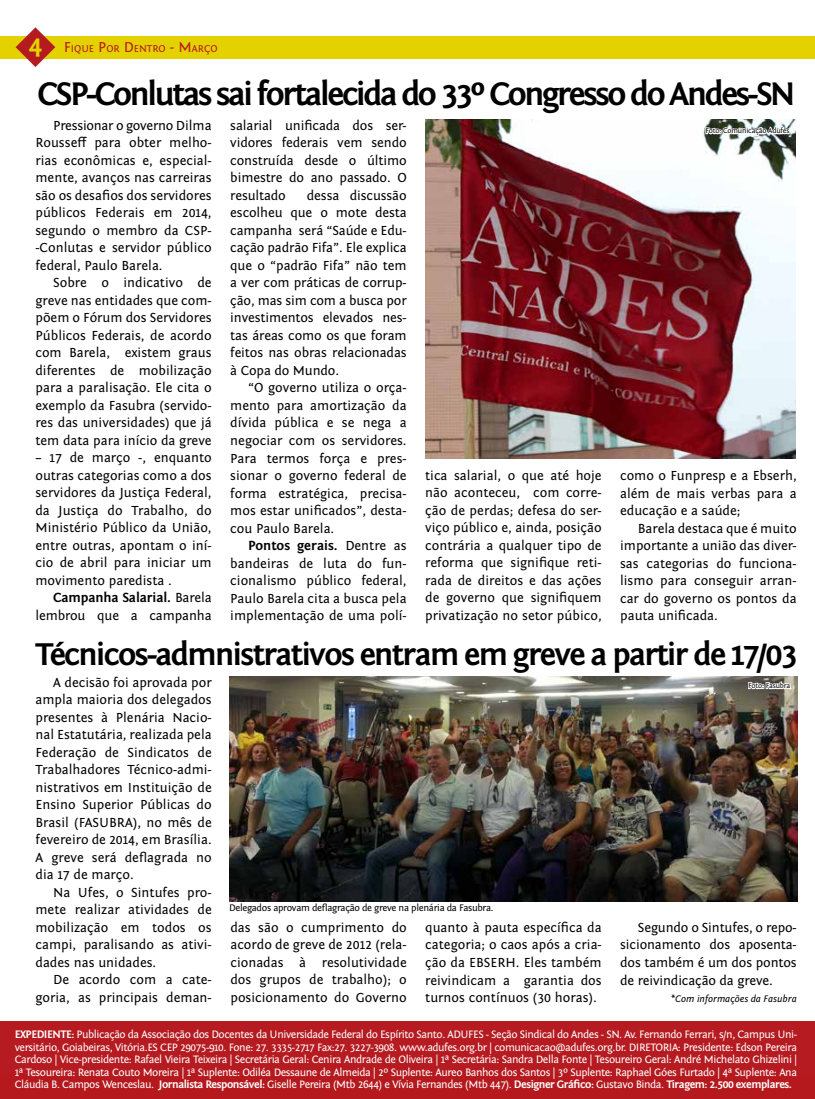
<style>
.page{position:relative;width:815px;height:1099px;background:#fff}
.page>*{position:absolute;margin:0;border:0;box-sizing:border-box;transform-origin:0 0}
.t1{font:700 33.75px "Fontin Sans";letter-spacing:-.07em;color:#000}
.t2{font:700 32.5px "Fontin Sans";letter-spacing:-.05em;color:#000}
.t3{font:13.75px/17.5px "Fontin Sans";color:#000;text-align:justify}
.t4{font:11.25px/12.5px "Fontin Sans";letter-spacing:-.04em;color:#fff;text-align:justify}
.t5{font:10.5px "Fontin Sans Small Caps";color:#b5191e}
.t6{font:10px "Fontin Sans";letter-spacing:-.03em;color:#000}
.t7{font:italic 10px "Fontin Sans";color:#000}
.t8{font:7.5px "Fontin Sans";letter-spacing:-.02em;color:#000}
.s1{font-family:"Fontin Sans";font-weight:700;font-size:26.25px;color:#e3d200}
.s2{font-size:15px}
.s3{font-weight:700}
</style>
<div class="page">
<div style="left:0;top:36px;width:815px;height:22px;background:#e3d200"></div>
<svg style="left:16px;top:27px;width:39px;height:40px"></svg>
<div style="left:0;top:1020px;width:815px;height:78px;background:#b5191e"></div>
<img style="left:229px;top:676px;width:568px;height:225px">
<svg style="left:747px;top:680px;width:45px;height:12px"></svg>
<img style="left:425px;top:119px;width:371px;height:339px">
<svg style="left:704px;top:122px;width:87px;height:31px"></svg>
<p class="t5" style="left:29px;top:43px;width:190px"><span class="s1">4</span> <span class="s2">F</span>IQUE <span class="s2">P</span>OR <span class="s2">D</span>ENTRO <span class="s2">- M</span>ARÇO</p>
<h1 class="t1" style="left:37px;top:75px;width:759px">CSP-Conlutas sai fortalecida do 33º Congresso do Andes-SN</h1>
<p class="t3" style="left:35px;top:117px;width:178px;text-indent:18px">Pressionar o governo Dilma Rousseff para obter melho&shy;rias econômicas e, especial&shy;mente, avanços nas carreiras são os desafios dos servidores públicos Federais em 2014, segundo o membro da CSP--Conlutas e servidor público federal, Paulo Barela.</p>
<p class="t3" style="left:35px;top:274px;width:178px;text-indent:18px">Sobre o indicativo de greve nas entidades que com&shy;põem o Fórum dos Servidores Públicos Federais, de acordo com Barela, existem graus diferentes de mobilização para a paralisação. Ele cita o exemplo da Fasubra (servido&shy;res das universidades) que já tem data para início da greve</p>
<p class="t3" style="left:35px;top:449px;width:178px">– 17 de março -, enquanto outras categorias como a dos servidores da Justiça Federal, da Justiça do Trabalho, do Ministério Público da União, entre outras, apontam o iní&shy;cio de abril para iniciar um movimento paredista .</p>
<p class="t3" style="left:35px;top:589px;width:178px;text-align:right"><span class="s3">Campanha Salarial.</span> Barela lembrou que a campanha</p>
<p class="t3" style="left:230px;top:117px;width:178px">salarial unificada dos ser&shy;vidores federais vem sendo construída desde o último bimestre do ano passado. O resultado</p>
<p class="t3" style="left:230px;top:187px;width:178px;text-indent:77px">dessa discussão escolheu que o mote desta campanha será “Saúde e Edu&shy;cação padrão Fifa”. Ele explica que o “padrão Fifa” não tem a ver com práticas de corrup&shy;ção, mas sim com a busca por investimentos elevados nes&shy;tas áreas como os que foram feitos nas obras relacionadas à Copa do Mundo.</p>
<p class="t3" style="left:230px;top:379px;width:178px;text-indent:18px">“O governo utiliza o orça&shy;mento para amortização da dívida pública e se nega a negociar com os servidores.<br>Para termos força e pres&shy;sionar o governo federal de forma estratégica, precisa&shy;mos estar unificados”, desta&shy;cou Paulo Barela.</p>
<p class="t3" style="left:230px;top:537px;width:178px;text-indent:18px"><span class="s3">Pontos gerais.</span> Dentre as bandeiras de luta do fun&shy;cionalismo público federal, Paulo Barela cita a busca pela implementação de uma polí-</p>
<p class="t8" style="left:705px;top:127px;width:86px">Foto: Comunicação Adufes</p>
<p class="t3" style="left:425px;top:466px;width:178px">tica salarial, o que até hoje não aconteceu, com corre&shy;ção de perdas; defesa do ser&shy;viço público e, ainda, posição contrária a qualquer tipo de reforma que signifique reti&shy;rada de direitos e das ações de governo que signifiquem privatização no setor púbico,</p>
<p class="t3" style="left:620px;top:467px;width:178px">como o Funpresp e a Ebserh, além de mais verbas para a educação e a saúde;</p>
<p class="t3" style="left:620px;top:519px;width:178px;text-indent:18px">Barela destaca que é muito importante a união das diver&shy;sas categorias do funciona&shy;lismo para conseguir arran&shy;car do governo os pontos da pauta unificada.</p>
<h2 class="t2" style="left:36px;top:636px;width:763px">Técnicos-admnistrativos entram em greve a partir de 17/03</h2>
<p class="t3" style="left:36px;top:673px;width:178px;text-indent:18px">A decisão foi aprovada por ampla maioria dos delegados presentes à Plenária Nacio&shy;nal Estatutária, realizada pela Federação de Sindicatos de Trabalhadores Técnico-admi&shy;nistrativos em Instituição de Ensino Superior Públicas do Brasil (FASUBRA), no mês de fevereiro de 2014, em Brasília.<br>A greve será deflagrada no dia 17 de março.</p>
<p class="t3" style="left:36px;top:883px;width:178px;text-indent:18px">Na Ufes, o Sintufes pro&shy;mete realizar atividades de mobilização em todos os campi, paralisando as ativi&shy;dades nas unidades.</p>
<p class="t3" style="left:36px;top:971px;width:178px;text-align:right">De acordo com a cate&shy;goria, as principais deman-</p>
<p class="t6" style="left:229px;top:901px;width:266px">Delegados aprovam deflagração de greve na plenária da Fasubra.</p>
<p class="t8" style="left:748px;top:681px;width:44px">Foto: Fasubra</p>
<p class="t3" style="left:230px;top:918px;width:178px">das são o cumprimento do acordo de greve de 2012 (rela&shy;cionadas à resolutividade dos grupos de trabalho); o posicionamento do Governo</p>
<p class="t3" style="left:425px;top:918px;width:178px">quanto à pauta específica da categoria; o caos após a cria&shy;ção da EBSERH. Eles também reivindicam a garantia dos turnos contínuos (30 horas).</p>
<p class="t3" style="left:620px;top:918px;width:178px;text-indent:18px">Segundo o Sintufes, o repo&shy;sicionamento dos aposenta&shy;dos também é um dos pontos de reivindicação da greve.</p>
<p class="t7" style="left:671px;top:993px;width:127px">*Com informações da Fasubra</p>
<p class="t4" style="left:15px;top:1028px;width:784px"><span class="s3">EXPEDIENTE:</span> Publicação da Associação dos Docentes da Universidade Federal do Espírito Santo. ADUFES - Seção Sindical do Andes - SN. Av. Fernando Ferrari, s/n, Campus Uni&shy;versitário, Goiabeiras, Vitória.ES CEP 29075-910. Fone: 27. 3335-2717 Fax:27. 3227-3908. www.adufes.org.br | comunicacao@adufes.org.br. DIRETORIA: Presidente: Edson Pereira Cardoso | Vice-presidente: Rafael Vieira Teixeira | Secretária Geral: Cenira Andrade de Oliveira | 1ª Secretária: Sandra Della Fonte | Tesoureiro Geral: André Michelato Ghizelini | 1ª Tesoureira: Renata Couto Moreira | 1ª Suplente: Odiléa Dessaune de Almeida | 2º Suplente: Aureo Banhos dos Santos | 3º Suplente: Raphael Góes Furtado | 4ª Suplente: Ana Cláudia B. Campos Wenceslau. <span class="s3">Jornalista Responsável:</span> Giselle Pereira (Mtb 2644) e Vívia Fernandes (Mtb 447). <span class="s3">Designer Gráfico:</span> Gustavo Binda. <span class="s3">Tiragem: 2.500 exemplares.</span></p>
</div>
